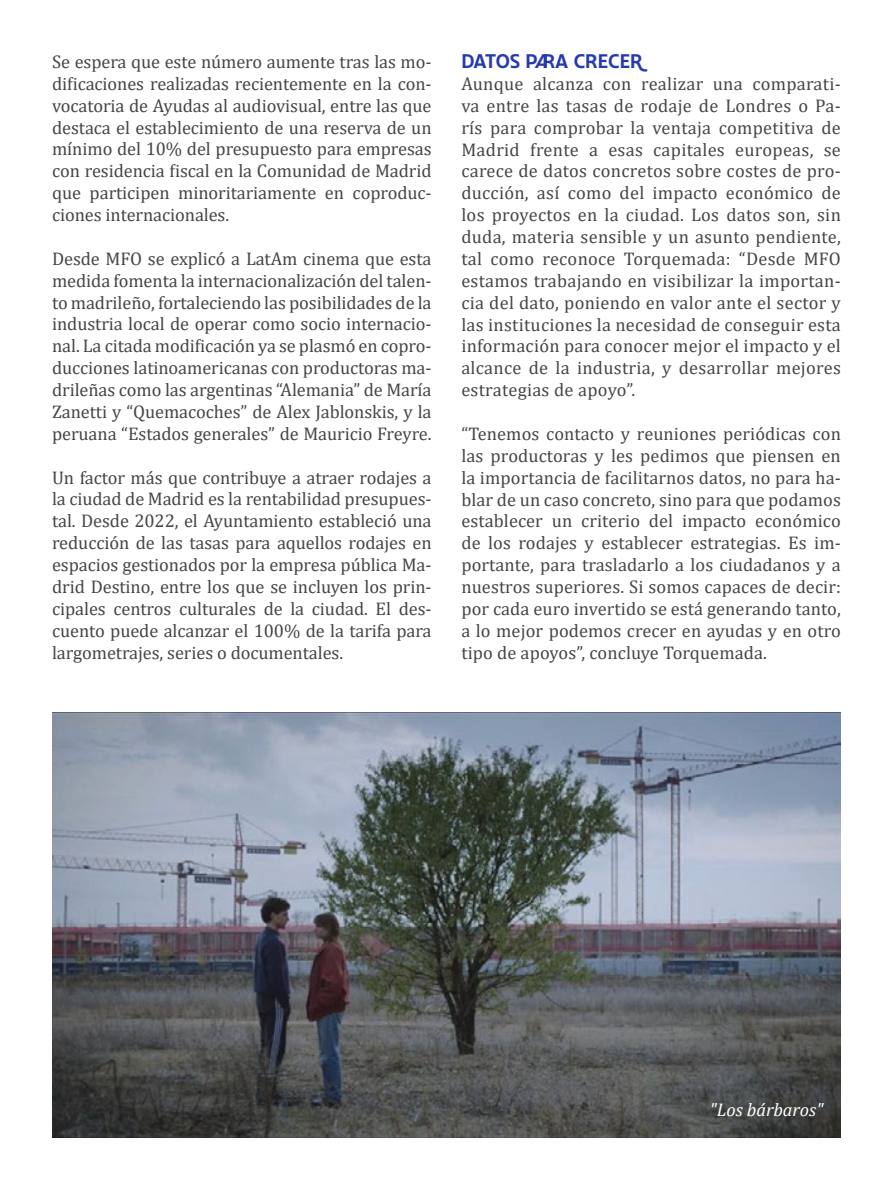
<style>
.page{position:relative;width:893px;height:1191px;background:#fff}
.page>*{position:absolute;margin:0;border:0;box-sizing:border-box;transform-origin:0 0}
.t1{font:18.38px/21.9px "Cambria";letter-spacing:-.005em;color:#464646;text-align:justify}
.t2{font:700 18.38px "Chulapa";letter-spacing:-.05em;color:#253aaf}
.t3{font:italic 18.38px "Cambria";color:#fff}
</style>
<div class="page">
<img style="left:52px;top:712px;width:789px;height:425px">
<p class="t1" style="left:52px;top:51px;width:381px">Se espera que este número aumente tras las mo&shy;dificaciones realizadas recientemente en la con&shy;vocatoria de Ayudas al audiovisual, entre las que destaca el establecimiento de una reserva de un mínimo del 10% del presupuesto para empresas con residencia fiscal en la Comunidad de Madrid que participen minoritariamente en coproduc&shy;ciones internacionales.</p>
<p class="t1" style="left:52px;top:247px;width:381px">Desde MFO se explicó a LatAm cinema que esta medida fomenta la internacionalización del talen&shy;to madrileño, fortaleciendo las posibilidades de la industria local de operar como socio internacio&shy;nal. La citada modificación ya se plasmó en copro&shy;ducciones latinoamericanas con productoras ma&shy;drileñas como las argentinas “Alemania” de María Zanetti y “Quemacoches” de Alex Jablonskis, y la peruana “Estados generales” de Mauricio Freyre.</p>
<p class="t1" style="left:52px;top:466px;width:381px">Un factor más que contribuye a atraer rodajes a la ciudad de Madrid es la rentabilidad presupues&shy;tal. Desde 2022, el Ayuntamiento estableció una reducción de las tasas para aquellos rodajes en espacios gestionados por la empresa pública Ma&shy;drid Destino, entre los que se incluyen los prin&shy;cipales centros culturales de la ciudad. El des&shy;cuento puede alcanzar el 100% de la tarifa para largometrajes, series o documentales.</p>
<p class="t2" style="left:461px;top:50px;width:183px">DATOS PARA CRECER</p>
<p class="t1" style="left:461px;top:73px;width:381px">Aunque alcanza con realizar una comparati&shy;va entre las tasas de rodaje de Londres o Pa&shy;rís para comprobar la ventaja competitiva de Madrid frente a esas capitales europeas, se carece de datos concretos sobre costes de pro&shy;ducción, así como del impacto económico de los proyectos en la ciudad. Los datos son, sin duda, materia sensible y un asunto pendiente, tal como reconoce Torquemada: “Desde MFO estamos trabajando en visibilizar la importan&shy;cia del dato, poniendo en valor ante el sector y las instituciones la necesidad de conseguir esta información para conocer mejor el impacto y el alcance de la industria, y desarrollar mejores estrategias de apoyo”.</p>
<p class="t1" style="left:461px;top:423px;width:381px">“Tenemos contacto y reuniones periódicas con las productoras y les pedimos que piensen en la importancia de facilitarnos datos, no para ha&shy;blar de un caso concreto, sino para que podamos establecer un criterio del impacto económico de los rodajes y establecer estrategias. Es im&shy;portante, para trasladarlo a los ciudadanos y a nuestros superiores. Si somos capaces de decir: por cada euro invertido se está generando tanto, a lo mejor podemos crecer en ayudas y en otro tipo de apoyos”, concluye Torquemada.</p>
<p class="t3" style="left:710px;top:1096px;width:115px">"Los bárbaros"</p>
</div>
